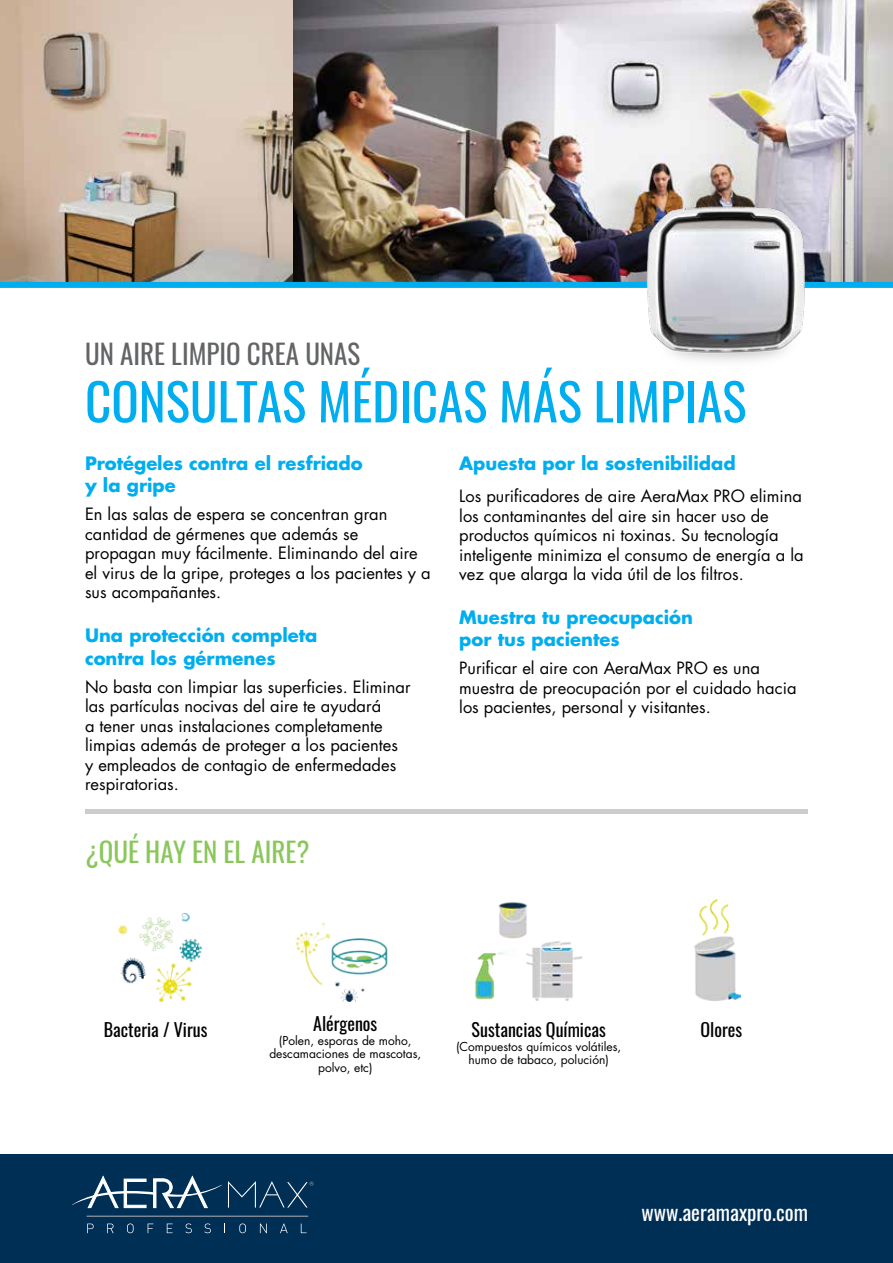
<style>
.page{position:relative;width:893px;height:1263px;background:#fff}
.page>*{position:absolute;margin:0;border:0;box-sizing:border-box;transform-origin:0 0}
.t1{font:51px "Oswald";color:#00aeef}
.t2{font:27px "Oswald";color:#636466}
.t3{font:27px "Oswald";color:#8ac75b}
.t4{font:21px "Oswald";color:#fff}
.t5{font:700 18px/22.5px "Futura Std";color:#00aeef}
.t6{font:18px "Oswald";color:#000}
.t7{font:16.5px/19.5px "Futura Std";color:#000}
.t8{font:12px/13.5px "Futura Std";color:#000;text-align:center}
</style>
<div class="page">
<img style="left:292px;top:0;width:601px;height:282px">
<svg style="left:0;top:0;width:292px;height:282px;background:#c6b3a1"></svg>
<div style="left:0;top:282px;width:893px;height:6px;background:#00aeef"></div>
<img style="left:645px;top:204px;width:163px;height:157px">
<hr style="left:85px;top:809px;width:723px;height:4px;background:#cdcccc">
<div style="left:0;top:1154px;width:893px;height:109px;background:#002f56"></div>
<hr style="left:87px;top:1216px;width:221px;height:1px;background:#a5a7aa">
<svg style="left:87px;top:1223px;width:7px;height:10px"></svg>
<svg style="left:107px;top:1223px;width:7px;height:10px"></svg>
<svg style="left:127px;top:1223px;width:7px;height:10px"></svg>
<svg style="left:148px;top:1223px;width:5px;height:10px"></svg>
<svg style="left:167px;top:1223px;width:6px;height:10px"></svg>
<svg style="left:185px;top:1223px;width:7px;height:10px"></svg>
<svg style="left:204px;top:1223px;width:7px;height:10px"></svg>
<svg style="left:239px;top:1223px;width:7px;height:10px"></svg>
<svg style="left:260px;top:1223px;width:7px;height:10px"></svg>
<svg style="left:280px;top:1223px;width:8px;height:10px"></svg>
<svg style="left:301px;top:1223px;width:6px;height:10px"></svg>
<svg style="left:72px;top:1176px;width:150px;height:32px"></svg>
<svg style="left:228px;top:1181px;width:86px;height:26px"></svg>
<img style="left:118px;top:912px;width:85px;height:89px">
<img style="left:295px;top:922px;width:93px;height:79px">
<img style="left:474px;top:902px;width:109px;height:99px">
<img style="left:694px;top:900px;width:46px;height:101px">
<h2 class="t2" style="left:85px;top:336px;width:277px">UN AIRE LIMPIO CREA UNAS</h2>
<h1 class="t1" style="left:85px;top:366px;width:663px">CONSULTAS MÉDICAS MÁS LIMPIAS</h1>
<p class="t5" style="left:85px;top:452px;width:279px">Protégeles contra el resfriado y la gripe</p>
<p class="t7" style="left:85px;top:505px;width:347px">En las salas de espera se concentran gran cantidad de gérmenes que además se propagan muy fácilmente. Eliminando del aire el virus de la gripe, proteges a los pacientes y a sus acompañantes.</p>
<p class="t5" style="left:85px;top:624px;width:234px">Una protección completa contra los gérmenes</p>
<p class="t7" style="left:85px;top:677px;width:327px">No basta con limpiar las superficies. Eliminar las partículas nocivas del aire te ayudará<br>a tener unas instalaciones completamente limpias además de proteger a los pacientes<br>y empleados de contagio de enfermedades respiratorias.</p>
<h2 class="t3" style="left:85px;top:833px;width:226px">¿QUÉ HAY EN EL AIRE?</h2>
<p class="t5" style="left:459px;top:452px;width:278px">Apuesta por la sostenibilidad</p>
<p class="t7" style="left:459px;top:486px;width:346px">Los purificadores de aire AeraMax PRO elimina los contaminantes del aire sin hacer uso de productos químicos ni toxinas. Su tecnología inteligente minimiza el consumo de energía a la vez que alarga la vida útil de los filtros.</p>
<p class="t5" style="left:459px;top:606px;width:235px">Muestra tu preocupación por tus pacientes</p>
<p class="t7" style="left:459px;top:659px;width:339px">Purificar el aire con AeraMax PRO es una muestra de preocupación por el cuidado hacia los pacientes, personal y visitantes.</p>
<p class="t6" style="left:313px;top:1011px;width:65px">Alérgenos</p>
<p class="t8" style="left:269px;top:1034px;width:153px">(Polen, esporas de moho, descamaciones de mascotas, polvo, etc)</p>
<p class="t6" style="left:472px;top:1017px;width:136px">Sustancias Químicas</p>
<p class="t8" style="left:456px;top:1040px;width:167px">(Compuestos químicos volátiles, humo de tabaco, polución)</p>
<p class="t6" style="left:104px;top:1017px;width:105px">Bacteria / Virus</p>
<p class="t6" style="left:700px;top:1017px;width:43px">Olores</p>
<p class="t4" style="left:641px;top:1198px;width:168px">www.aeramaxpro.com</p>
</div>
